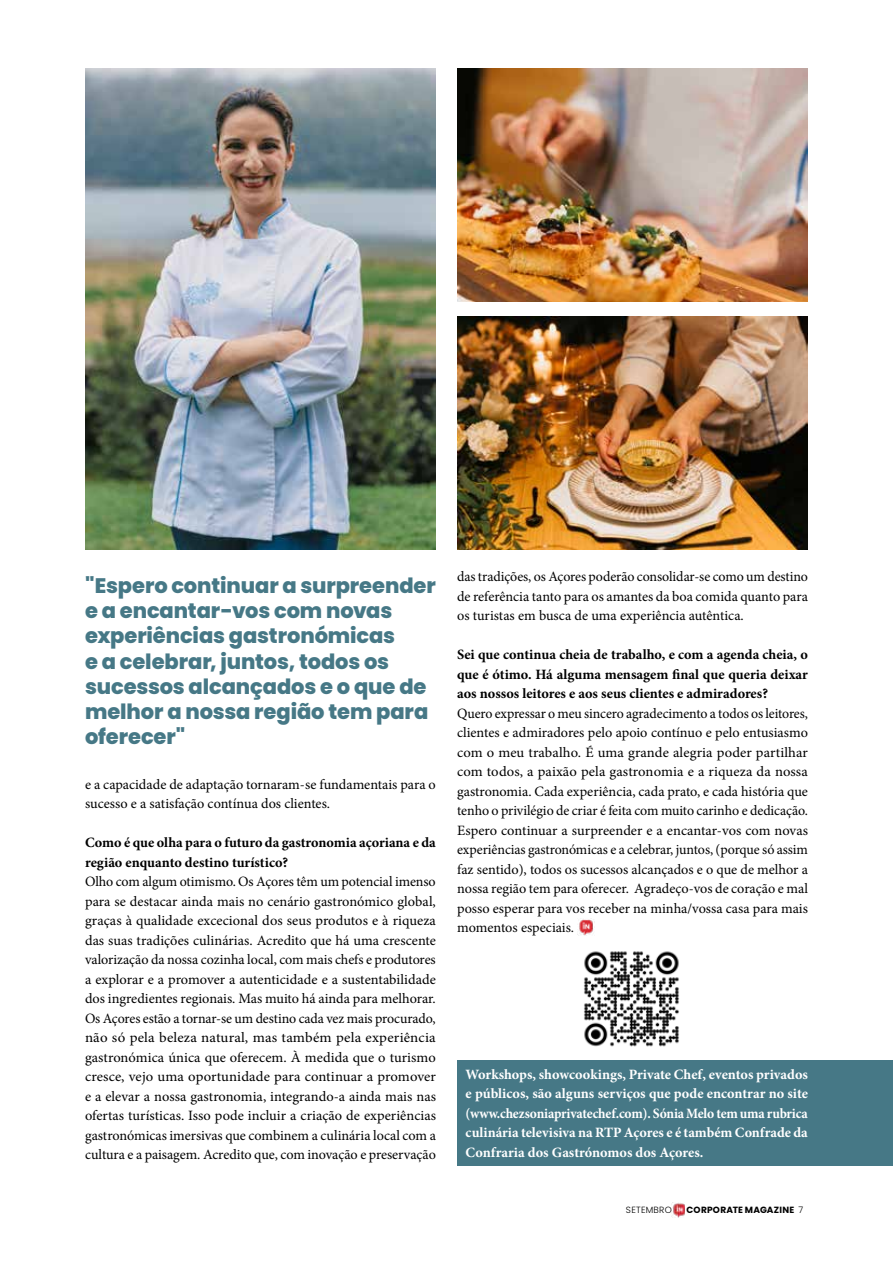
<style>
.page{position:relative;width:893px;height:1263px;background:#fff}
.page>*{position:absolute;margin:0;border:0;box-sizing:border-box;transform-origin:0 0}
.t1{font:800 21px/25.2px "Poppins";letter-spacing:-.005em;color:#467886}
.t2{font:14.25px/19.5px "Minion Pro";color:#000;text-align:justify}
.t3{font:700 14.25px/19.5px "Minion Pro";color:#fff;text-align:justify}
.t4{font:700 14.25px/19.5px "Minion Pro";color:#000}
.t5{font:700 9px "Poppins";letter-spacing:.025em;color:#000}
.t6{font:300 9px "Poppins";letter-spacing:.03em;color:#000}
.s1{font-weight:300}
</style>
<div class="page">
<img style="left:672px;top:1202px;width:12px;height:15px">
<img style="left:577px;top:919px;width:17px;height:17px">
<img style="left:85px;top:68px;width:351px;height:482px">
<img style="left:457px;top:68px;width:351px;height:234px">
<img style="left:457px;top:316px;width:351px;height:234px">
<div style="left:457px;top:1060px;width:436px;height:105px;background:#467886"></div>
<img style="left:584px;top:951px;width:95px;height:96px">
<h1 class="t1" style="left:85px;top:573px;width:352px">"Espero continuar a surpreender e a encantar-vos com novas experiências gastronómicas<br>e a celebrar, juntos, todos os sucessos alcançados e o que de melhor a nossa região tem para oferecer"</h1>
<p class="t2" style="left:85px;top:774px;width:352px">e a capacidade de adaptação tornaram-se fundamentais para o sucesso e a satisfação contínua dos clientes.</p>
<p class="t4" style="left:85px;top:832px;width:352px">Como é que olha para o futuro da gastronomia açoriana e da região enquanto destino turístico?</p>
<p class="t2" style="left:85px;top:872px;width:352px">Olho com algum otimismo. Os Açores têm um potencial imenso para se destacar ainda mais no cenário gastronómico global, graças à qualidade excecional dos seus produtos e à riqueza das suas tradições culinárias. Acredito que há uma crescente valorização da nossa cozinha local, com mais chefs e produtores a explorar e a promover a autenticidade e a sustentabilidade dos ingredientes regionais. Mas muito há ainda para melhorar.<br>Os Açores estão a tornar-se um destino cada vez mais procurado, não só pela beleza natural, mas também pela experiência gastronómica única que oferecem. À medida que o turismo cresce, vejo uma oportunidade para continuar a promover e a elevar a nossa gastronomia, integrando-a ainda mais nas ofertas turísticas. Isso pode incluir a criação de experiências gastronómicas imersivas que combinem a culinária local com a cultura e a paisagem. Acredito que, com inovação e preservação</p>
<p class="t2" style="left:457px;top:567px;width:352px">das tradições, os Açores poderão consolidar-se como um destino de referência tanto para os amantes da boa comida quanto para os turistas em busca de uma experiência autêntica.</p>
<p class="t4" style="left:457px;top:645px;width:352px;text-align:justify">Sei que continua cheia de trabalho, e com a agenda cheia, o que é ótimo. Há alguma mensagem final que queria deixar aos nossos leitores e aos seus clientes e admiradores?</p>
<p class="t2" style="left:457px;top:704px;width:352px">Quero expressar o meu sincero agradecimento a todos os leitores, clientes e admiradores pelo apoio contínuo e pelo entusiasmo com o meu trabalho. É uma grande alegria poder partilhar com todos, a paixão pela gastronomia e a riqueza da nossa gastronomia. Cada experiência, cada prato, e cada história que tenho o privilégio de criar é feita com muito carinho e dedicação.<br>Espero continuar a surpreender e a encantar-vos com novas experiências gastronómicas e a celebrar, juntos, (porque só assim faz sentido), todos os sucessos alcançados e o que de melhor a nossa região tem para oferecer. Agradeço-vos de coração e mal posso esperar para vos receber na minha/vossa casa para mais momentos especiais.</p>
<p class="t3" style="left:466px;top:1064px;width:344px">Workshops, showcookings, Private Chef, eventos privados e públicos, são alguns serviços que pode encontrar no site (www.chezsoniaprivatechef.com). Sónia Melo tem uma rubrica culinária televisiva na RTP Açores e é também Confrade da Confraria dos Gastrónomos dos Açores.</p>
<p class="t6" style="left:626px;top:1205px;width:47px">SETEMBRO</p>
<p class="t5" style="left:687px;top:1205px;width:118px">CORPORATE MAGAZINE <span class="s1">7</span></p>
</div>
